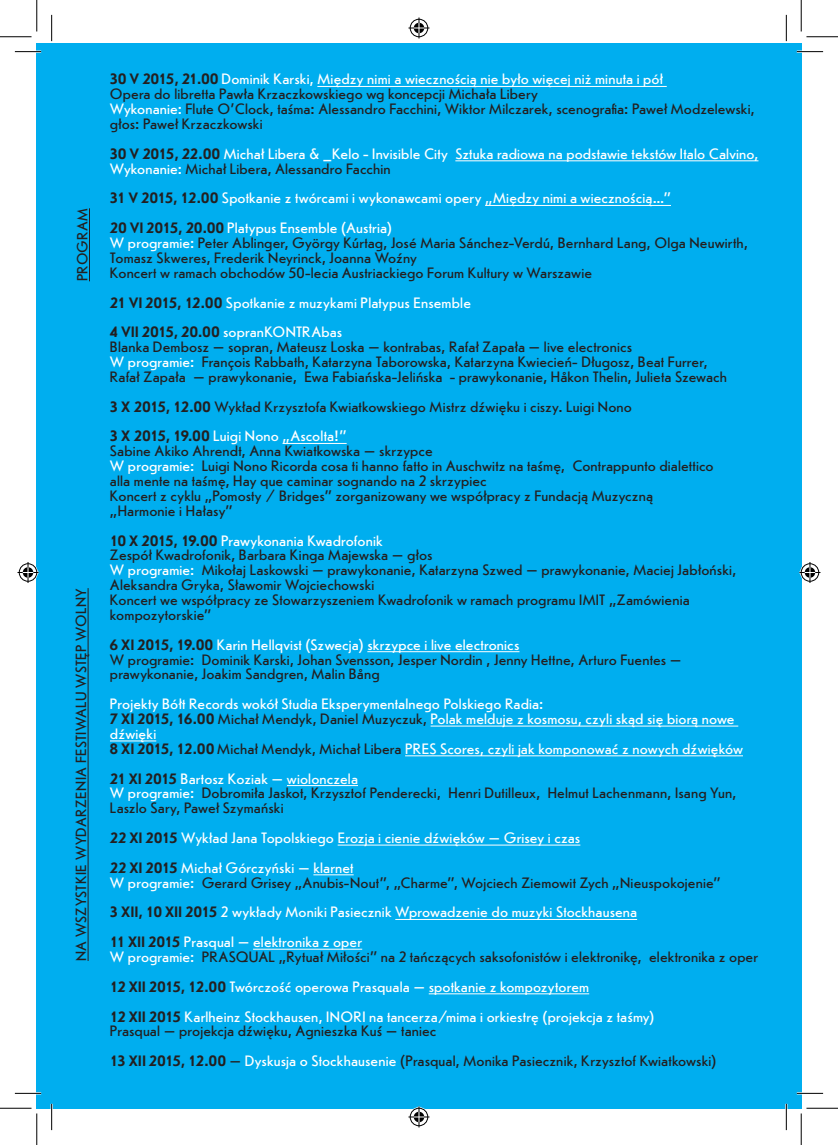
<style>
.page{position:relative;width:838px;height:1145px;background:#fff}
.page>*{position:absolute;margin:0;border:0;box-sizing:border-box;transform-origin:0 0}
.t1{font:500 15.75px/14.9px "Erbar URW";letter-spacing:.005em;color:#231f20}
.t2{font:500 15.75px/14.9px "Erbar URW";letter-spacing:.005em;color:#fff}
.t3{font:500 15.4px "Erbar URW";letter-spacing:.02em;color:#231f20}
.s1{font-weight:600;color:#231f20}
.s2{color:#fff}
.s3{color:#231f20}
.s4{font-weight:600}
</style>
<div class="page">
<div style="left:37px;top:43px;width:764px;height:1065px;background:#00aeef"></div>
<hr style="left:317px;top:86px;width:349px;height:1px;background:#fff">
<hr style="left:455px;top:160px;width:303px;height:1px;background:#fff">
<hr style="left:485px;top:205px;width:186px;height:1px;background:#fff">
<hr style="left:282px;top:443px;width:64px;height:1px;background:#fff">
<hr style="left:367px;top:651px;width:152px;height:1px;background:#fff">
<hr style="left:430px;top:726px;width:308px;height:1px;background:#fff">
<hr style="left:110px;top:740px;width:46px;height:1px;background:#fff">
<hr style="left:405px;top:755px;width:337px;height:1px;background:#fff">
<hr style="left:287px;top:785px;width:71px;height:1px;background:#fff">
<hr style="left:337px;top:845px;width:243px;height:1px;background:#fff">
<hr style="left:313px;top:874px;width:40px;height:1px;background:#fff">
<hr style="left:395px;top:919px;width:242px;height:1px;background:#fff">
<hr style="left:253px;top:949px;width:109px;height:1px;background:#fff">
<hr style="left:428px;top:993px;width:161px;height:1px;background:#fff">
<hr style="left:89px;top:208px;width:1px;height:73px;background:#231f20">
<hr style="left:88px;top:588px;width:1px;height:373px;background:#231f20">
<hr style="left:15px;top:51px;width:26px;height:2px;background:#fff">
<hr style="left:796px;top:51px;width:27px;height:2px;background:#fff">
<hr style="left:15px;top:1092px;width:26px;height:2px;background:#fff">
<hr style="left:796px;top:1092px;width:27px;height:2px;background:#fff">
<hr style="left:51px;top:1104px;width:2px;height:26px;background:#fff">
<hr style="left:785px;top:1104px;width:2px;height:26px;background:#fff">
<svg style="left:15px;top:51px;width:26px;height:1px"></svg>
<svg style="left:796px;top:51px;width:27px;height:1px"></svg>
<svg style="left:15px;top:1093px;width:26px;height:1px"></svg>
<svg style="left:796px;top:1093px;width:27px;height:1px"></svg>
<svg style="left:51px;top:15px;width:1px;height:26px"></svg>
<svg style="left:51px;top:1104px;width:1px;height:26px"></svg>
<svg style="left:786px;top:15px;width:1px;height:26px"></svg>
<svg style="left:786px;top:1104px;width:1px;height:26px"></svg>
<hr style="left:0;top:36px;width:32px;height:1px;background:#000">
<hr style="left:806px;top:36px;width:31px;height:1px;background:#000">
<hr style="left:0;top:1108px;width:32px;height:1px;background:#000">
<hr style="left:806px;top:1108px;width:31px;height:1px;background:#000">
<hr style="left:36px;top:0;width:1px;height:31px;background:#000">
<hr style="left:36px;top:1113px;width:1px;height:32px;background:#000">
<hr style="left:800px;top:0;width:1px;height:31px;background:#000">
<hr style="left:800px;top:1113px;width:1px;height:32px;background:#000">
<svg style="left:408px;top:18px;width:21px;height:21px"></svg>
<svg style="left:408px;top:1106px;width:21px;height:21px"></svg>
<svg style="left:18px;top:562px;width:21px;height:21px"></svg>
<svg style="left:799px;top:562px;width:21px;height:21px"></svg>
<p class="t3" style="left:74px;top:281px;width:75px;rotate:-90deg">PROGRAM</p>
<p class="t3" style="left:72px;top:961px;width:374px;rotate:-90deg">NA WSZYSTKIE WYDARZENIA FESTIWALU WSTĘP WOLNY</p>
<p class="t2" style="left:110px;top:72px;width:554px"><span class="s1">30 V 2015, 21.00</span> Dominik Karski, Między nimi a wiecznością nie było więcej niż minuta i pół</p>
<p class="t1" style="left:110px;top:87px;width:429px">Opera do libretta Pawła Krzaczkowskiego wg koncepcji Michała Libery</p>
<p class="t1" style="left:110px;top:102px;width:646px"><span class="s2">Wykonanie:</span> Flute O’Clock, taśma: Alessandro Facchini, Wiktor Milczarek, scenografia: Paweł Modzelewski, głos: Paweł Krzaczkowski</p>
<p class="t2" style="left:110px;top:146px;width:650px"><span class="s1">30 V 2015, 22.00</span> Michał Libera &amp; _Kelo - Invisible City Sztuka radiowa na podstawie tekstów Italo Calvino,<br>Wykonanie: <span class="s3">Michał Libera, Alessandro Facchin</span></p>
<p class="t2" style="left:110px;top:191px;width:562px"><span class="s1">31 V 2015, 12.00</span> Spotkanie z twórcami i wykonawcami opery „Między nimi a wiecznością…”</p>
<p class="t2" style="left:110px;top:221px;width:283px"><span class="s1">20 VI 2015, 20.00</span> Platypus Ensemble (Austria)</p>
<p class="t1" style="left:110px;top:236px;width:639px"><span class="s2">W programie:</span> Peter Ablinger, György Kúrtag, José Maria Sánchez-Verdú, Bernhard Lang, Olga Neuwirth,<br>Tomasz Skweres, Frederik Neyrinck, Joanna Woźny</p>
<p class="t1" style="left:110px;top:265px;width:483px">Koncert w ramach obchodów 50-lecia Austriackiego Forum Kultury w Warszawie</p>
<p class="t2" style="left:110px;top:295px;width:362px"><span class="s1">21 VI 2015, 12.00</span> Spotkanie z muzykami Platypus Ensemble</p>
<p class="t2" style="left:110px;top:325px;width:234px"><span class="s1">4 VII 2015, 20.00</span> sopranKONTRAbas</p>
<p class="t1" style="left:110px;top:340px;width:524px">Blanka Dembosz – sopran, Mateusz Loska – kontrabas, Rafał Zapała – live electronics</p>
<p class="t1" style="left:110px;top:355px;width:599px"><span class="s2">W programie:</span> François Rabbath, Katarzyna Taborowska, Katarzyna Kwiecień- Długosz, Beat Furrer,</p>
<p class="t1" style="left:110px;top:370px;width:618px">Rafał Zapała – prawykonanie, Ewa Fabiańska-Jelińska - prawykonanie, Håkon Thelin, Julieta Szewach</p>
<p class="t1" style="left:110px;top:399px;width:523px"><span class="s4">3 X 2015, 12.00</span> Wykład Krzysztofa Kwiatkowskiego Mistrz dźwięku i ciszy. Luigi Nono</p>
<p class="t2" style="left:110px;top:429px;width:238px"><span class="s1">3 X 2015, 19.00</span> Luigi Nono „Ascolta!”</p>
<p class="t1" style="left:110px;top:444px;width:324px">Sabine Akiko Ahrendt, Anna Kwiatkowska – skrzypce</p>
<p class="t1" style="left:110px;top:459px;width:605px"><span class="s2">W programie:</span> Luigi Nono Ricorda cosa ti hanno fatto in Auschwitz na taśmę, Contrappunto dialettico alla mente na taśmę, Hay que caminar sognando na 2 skrzypiec</p>
<p class="t1" style="left:110px;top:489px;width:544px">Koncert z cyklu „Pomosty / Bridges” zorganizowany we współpracy z Fundacją Muzyczną „Harmonie i Hałasy”</p>
<p class="t2" style="left:110px;top:533px;width:274px"><span class="s1">10 X 2015, 19.00</span> Prawykonania Kwadrofonik</p>
<p class="t1" style="left:110px;top:548px;width:324px">Zespół Kwadrofonik, Barbara Kinga Majewska – głos</p>
<p class="t1" style="left:110px;top:563px;width:627px"><span class="s2">W programie:</span> Mikołaj Laskowski – prawykonanie, Katarzyna Szwed – prawykonanie, Maciej Jabłoński,<br>Aleksandra Gryka, Sławomir Wojciechowski</p>
<p class="t1" style="left:110px;top:593px;width:581px">Koncert we współpracy ze Stowarzyszeniem Kwadrofonik w ramach programu IMIT „Zamówienia kompozytorskie”</p>
<p class="t2" style="left:110px;top:637px;width:411px"><span class="s1">6 XI 2015, 19.00</span> Karin Hellqvist (Szwecja) skrzypce i live electronics</p>
<p class="t1" style="left:110px;top:652px;width:573px">W programie: Dominik Karski, Johan Svensson, Jesper Nordin , Jenny Hettne, Arturo Fuentes – prawykonanie, Joakim Sandgren, Malin Bång</p>
<p class="t2" style="left:110px;top:697px;width:435px">Projekty Bółt Records wokół Studia Eksperymentalnego Polskiego Radia:</p>
<p class="t2" style="left:110px;top:712px;width:626px"><span class="s1">7 XI 2015, 16.00</span> <span class="s3">Michał Mendyk, Daniel Muzyczuk,</span> Polak melduje z kosmosu, czyli skąd się biorą nowe dźwięki</p>
<p class="t2" style="left:110px;top:741px;width:634px"><span class="s1">8 XI 2015, 12.00</span> <span class="s3">Michał Mendyk, Michał Libera</span> PRES Scores, czyli jak komponować z nowych dźwięków</p>
<p class="t2" style="left:110px;top:771px;width:249px"><span class="s1">21 XI 2015</span> Bartosz Koziak – wiolonczela</p>
<p class="t1" style="left:110px;top:786px;width:628px"><span class="s2">W programie:</span> Dobromiła Jaskot, Krzysztof Penderecki, Henri Dutilleux, Helmut Lachenmann, Isang Yun,<br>Laszlo Sary, Paweł Szymański</p>
<p class="t2" style="left:110px;top:831px;width:472px"><span class="s1">22 XI 2015</span> Wykład Jana Topolskiego Erozja i cienie dźwięków – Grisey i czas</p>
<p class="t2" style="left:110px;top:860px;width:245px"><span class="s1">22 XI 2015</span> Michał Górczyński – klarnet</p>
<p class="t1" style="left:110px;top:875px;width:612px"><span class="s2">W programie:</span> Gerard Grisey „Anubis-Nout”, „Charme”, Wojciech Ziemowit Zych „Nieuspokojenie”</p>
<p class="t2" style="left:110px;top:905px;width:528px"><span class="s1">3 XII, 10 XII 2015</span> 2 wykłady Moniki Pasiecznik Wprowadzenie do muzyki Stockhausena</p>
<p class="t2" style="left:110px;top:935px;width:254px"><span class="s1">11 XII 2015</span> Prasqual – elektronika z oper</p>
<p class="t1" style="left:110px;top:950px;width:649px"><span class="s2">W programie:</span> PRASQUAL „Rytuał Miłości” na 2 tańczących saksofonistów i elektronikę, elektronika z oper</p>
<p class="t2" style="left:110px;top:979px;width:480px"><span class="s1">12 XII 2015, 12.00</span> Twórczość operowa Prasquala – spotkanie z kompozytorem</p>
<p class="t2" style="left:110px;top:1009px;width:546px"><span class="s1">12 XII 2015</span> Karlheinz Stockhausen, INORI na tancerza/mima i orkiestrę (projekcja z taśmy)<br><span class="s3">Prasqual – projekcja dźwięku, Agnieszka Kuś – taniec</span></p>
<p class="t1" style="left:110px;top:1054px;width:607px"><span class="s4">13 XII 2015, 12.00</span> – <span class="s2">Dyskusja o Stockhausenie</span> (Prasqual, Monika Pasiecznik, Krzysztof Kwiatkowski)</p>
</div>
